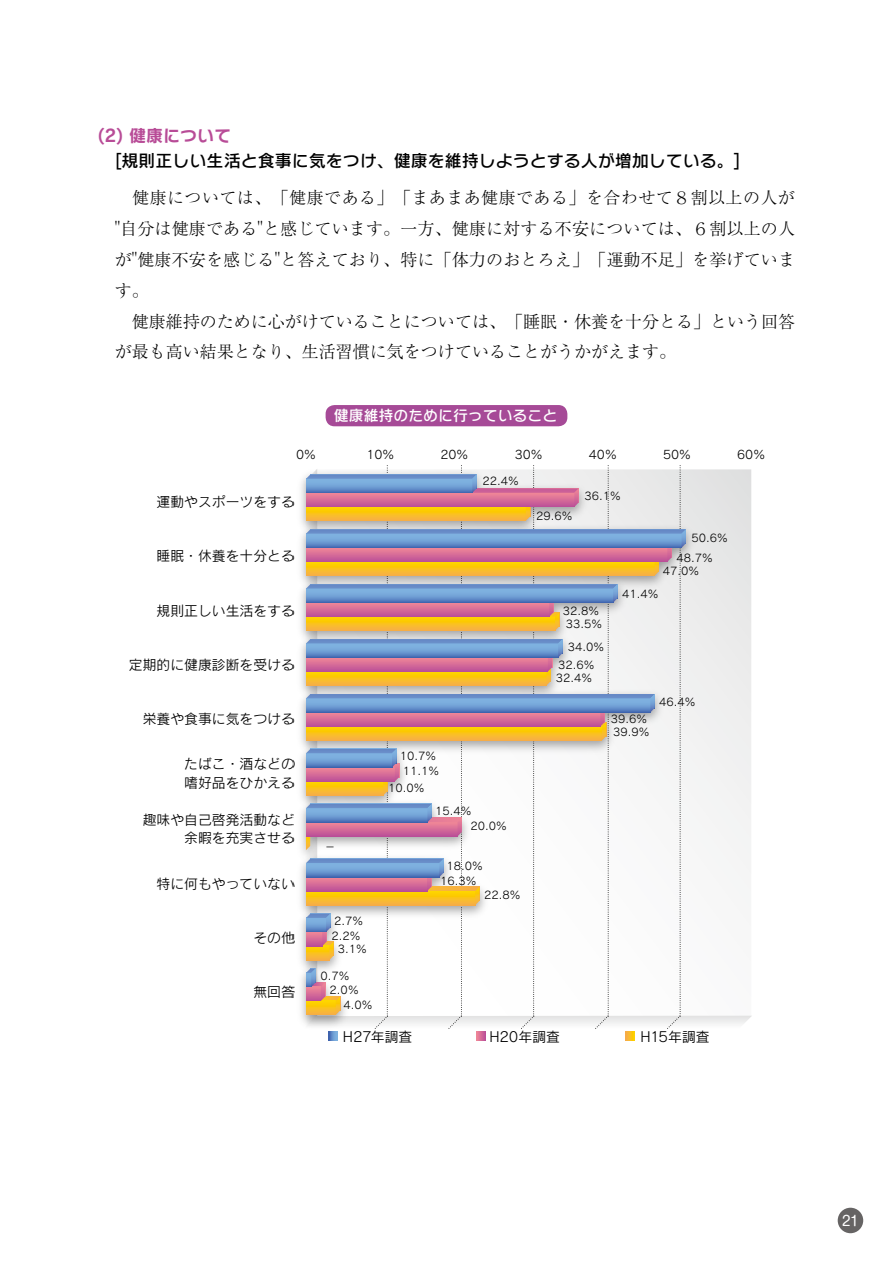
<style>
.page{position:relative;width:893px;height:1263px;background:#fff}
.page>*{position:absolute;margin:0;border:0;box-sizing:border-box;transform-origin:0 0}
.t1{font:300 16.95px/30.9px "Ryumin Pr 5";letter-spacing:.01em;color:#000}
.t2{font:16.95px "Rodin NTLG Pro DB";color:#000}
.t3{font:16.95px "Rodin NTLG Pro B";color:#b84c97}
.t4{font:14.85px "Rodin NTLG Pro DB";color:#fff}
.t5{font:13.8px/18.3px "Rodin Pro M";color:#000}
.t6{font:13.8px "Shin M Go Pro";color:#fff}
.t7{font:11.7px "Rodin Pro M";color:#000}
.t8{font:10.65px/15px "Rodin Pro M";color:#000}
</style>
<div class="page">
<div style="left:326px;top:405px;width:241px;height:21px;background:#a64a97;border-radius:9px"></div>
<svg style="left:304px;top:466px;width:448px;height:575px"></svg>
<div style="left:838px;top:1208px;width:25px;height:25px;background:#666464;border-radius:50%"></div>
<p class="t3" style="left:98px;top:125px;width:135px">(2) 健康について</p>
<p class="t2" style="left:98px;top:149px;width:644px">　[規則正しい生活と食事に気をつけ、健康を維持しようとする人が増加している。]</p>
<p class="t1" style="left:115px;top:181px;width:682px">　健康については、「健康である」「まあまあ健康である」を合わせて８割以上の人が"自分は健康である"と感じています。一方、健康に対する不安については、６割以上の人が"健康不安を感じる"と答えており、特に「体力のおとろえ」「運動不足」を挙げています。<br>　健康維持のために心がけていることについては、「睡眠・休養を十分とる」という回答が最も高い結果となり、生活習慣に気をつけていることがうかがえます。</p>
<p class="t4" style="left:334px;top:406px;width:225px">健康維持のために行っていること</p>
<p class="t7" style="left:296px;top:447px;width:21px">0％</p>
<p class="t7" style="left:366px;top:447px;width:29px">10％</p>
<p class="t7" style="left:440px;top:447px;width:29px">20％</p>
<p class="t7" style="left:515px;top:447px;width:29px">30％</p>
<p class="t7" style="left:589px;top:447px;width:29px">40％</p>
<p class="t7" style="left:663px;top:447px;width:29px">50％</p>
<p class="t7" style="left:737px;top:447px;width:29px">60％</p>
<p class="t5" style="left:157px;top:492px;width:140px">運動やスポーツをする</p>
<p class="t5" style="left:157px;top:546px;width:140px">睡眠・休養を十分とる</p>
<p class="t5" style="left:157px;top:601px;width:140px">規則正しい生活をする</p>
<p class="t5" style="left:129px;top:655px;width:167px">定期的に健康診断を受ける</p>
<p class="t5" style="left:143px;top:709px;width:154px">栄養や食事に気をつける</p>
<p class="t5" style="left:184px;top:754px;width:112px">たばこ・酒などの嗜好品をひかえる</p>
<p class="t5" style="left:143px;top:810px;width:154px;text-align:right">趣味や自己啓発活動など余暇を充実させる</p>
<p class="t5" style="left:157px;top:874px;width:140px">特に何もやっていない</p>
<p class="t5" style="left:253px;top:928px;width:43px">その他</p>
<p class="t5" style="left:253px;top:983px;width:43px">無回答</p>
<p class="t8" style="left:325px;top:839px;width:12px">－</p>
<p class="t8" style="left:332px;top:913px;width:33px">2.7％<br>2.2％</p>
<p class="t8" style="left:338px;top:941px;width:30px">3.1％</p>
<p class="t8" style="left:330px;top:969px;width:30px;line-height:13.6px;text-indent:-9px">0.7％<br>2.0％</p>
<p class="t8" style="left:344px;top:997px;width:30px">4.0％</p>
<p class="t8" style="left:483px;top:473px;width:38px">22.4％</p>
<p class="t8" style="left:400px;top:749px;width:41px;line-height:14.4px">10.7％<br>11.1％</p>
<p class="t8" style="left:388px;top:780px;width:38px">10.0％</p>
<p class="t8" style="left:470px;top:803px;width:38px;text-indent:-35px">15.4％<br>20.0％</p>
<p class="t8" style="left:440px;top:857px;width:44px;line-height:15.9px;text-align:center">18.0％<br>16.3％</p>
<p class="t8" style="left:484px;top:887px;width:38px">22.8％</p>
<p class="t8" style="left:536px;top:508px;width:38px">29.6％</p>
<p class="t8" style="left:584px;top:489px;width:38px">36.1％</p>
<p class="t8" style="left:676px;top:528px;width:53px;line-height:19.6px;text-indent:15px">50.6％<br>48.7％</p>
<p class="t8" style="left:663px;top:563px;width:38px">47.0％</p>
<p class="t8" style="left:622px;top:586px;width:38px">41.4％</p>
<p class="t8" style="left:563px;top:603px;width:41px;line-height:13.4px">32.8％<br>33.5％</p>
<p class="t8" style="left:558px;top:638px;width:47px;line-height:17.2px;text-indent:10px">34.0％<br>32.6％</p>
<p class="t8" style="left:556px;top:670px;width:38px">32.4％</p>
<p class="t8" style="left:611px;top:712px;width:40px;line-height:12.9px">39.6％<br>39.9％</p>
<p class="t8" style="left:659px;top:694px;width:38px">46.4％</p>
<p class="t5" style="left:343px;top:1027px;width:71px">H27年調査</p>
<p class="t5" style="left:489px;top:1027px;width:72px">H20年調査</p>
<p class="t5" style="left:641px;top:1027px;width:71px">H15年調査</p>
<p class="t6" style="left:842px;top:1209px;width:18px">21</p>
</div>
